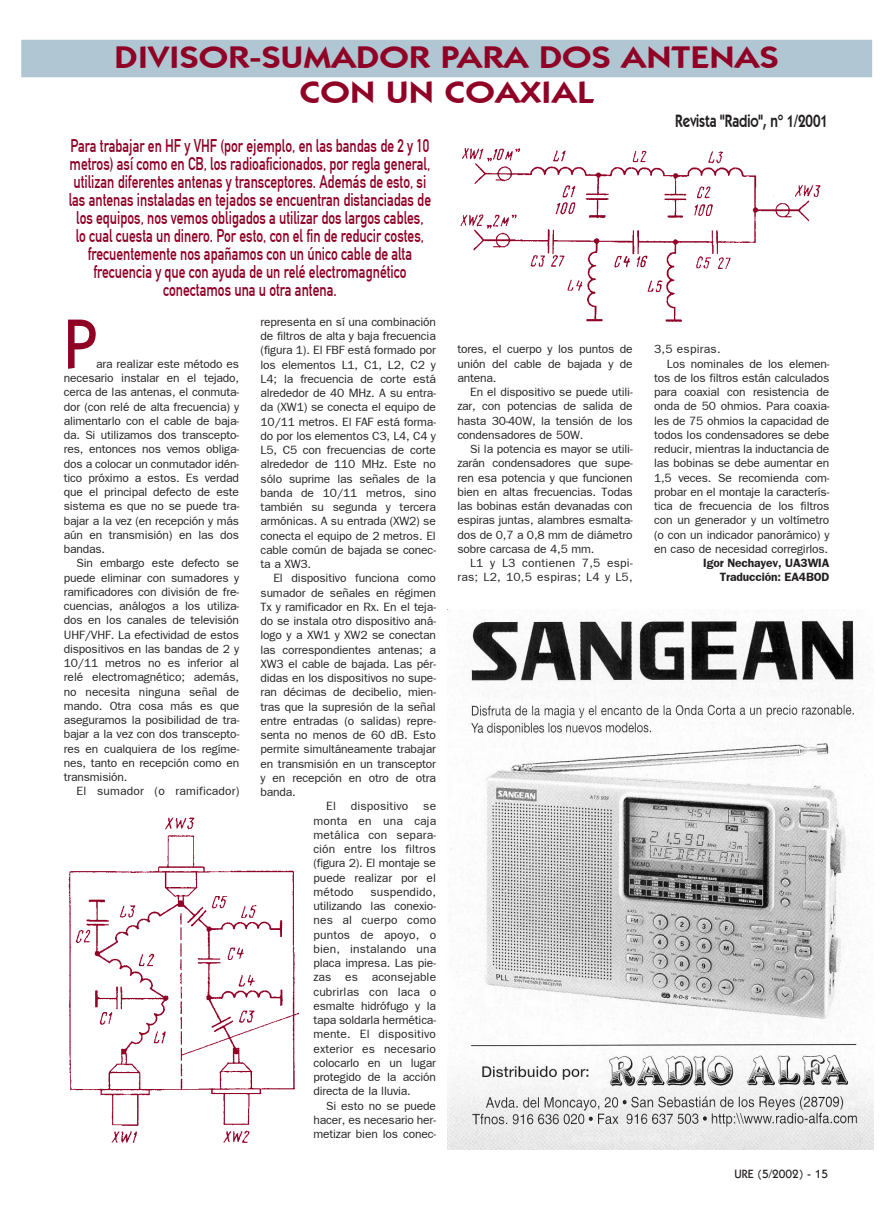
<style>
.page{position:relative;width:893px;height:1212px;background:#fff}
.page>*{position:absolute;margin:0;border:0;box-sizing:border-box;transform-origin:0 0}
.t1{font:500 70.5px "Itc Kabel";color:#900126;scale:.94 1}
.t2{font:600 31.5px/34.5px "Itc Kabel";color:#900126;text-align:center;scale:1.2 1}
.t3{font:18px/18px "DIN Mittelschrift";color:#900126;text-align:center;scale:.75 1}
.t4{font:600 18px "Itc Kabel";color:#231f20;scale:.75 1}
.t5{font:12px/14.2px "Franklin Gothic";letter-spacing:-.015em;color:#231f20;text-align:justify}
.t6{font:12px "Franklin Gothic";letter-spacing:.01em;color:#231f20}
.t7{font:12px/14.2px "Franklin Gothic";letter-spacing:.015em;color:#231f20;text-align:right}
.t8{font:600 12px/14.2px "Franklin Gothic";letter-spacing:-.015em;color:#231f20;text-align:right}
.t9{font:500 12px "Itc Kabel";color:#231f20}
</style>
<div class="page">
<div style="left:21px;top:40px;width:851px;height:37px;background:#b0c6d2"></div>
<img style="left:68px;top:817px;width:230px;height:326px">
<img style="left:460px;top:148px;width:361px;height:174px">
<img style="left:447px;top:610px;width:426px;height:540px">
<h2 class="t2" style="left:115px;top:43px;width:555px">DIVISOR-SUMADOR PARA DOS ANTENAS<br>CON UN COAXIAL</h2>
<h3 class="t4" style="left:675px;top:114px;width:205px">Revista "Radio", nº 1/2001</h3>
<p class="t3" style="left:69px;top:138px;width:484px">Para trabajar en HF y VHF (por ejemplo, en las bandas de 2 y 10 metros) así como en CB, los radioaficionados, por regla general, utilizan diferentes antenas y transceptores. Además de esto, si las antenas instaladas en tejados se encuentran distanciadas de los equipos, nos vemos obligados a utilizar dos largos cables,<br>lo cual cuesta un dinero. Por esto, con el fin de reducir costes, frecuentemente nos apañamos con un único cable de alta frecuencia y que con ayuda de un relé electromagnético conectamos una u otra antena.</p>
<h1 class="t1" style="left:64px;top:318px;width:37px">P</h1>
<p class="t5" style="left:64px;top:358px;width:177px;text-indent:32px">ara realizar este método es necesario instalar en el tejado, cerca de las antenas, el conmuta&shy;dor (con relé de alta frecuencia) y alimentarlo con el cable de baja&shy;da. Si utilizamos dos transcepto&shy;res, entonces nos vemos obliga&shy;dos a colocar un conmutador idén&shy;tico próximo a estos. Es verdad que el principal defecto de este sistema es que no se puede tra&shy;bajar a la vez (en recepción y más aún en transmisión) en las dos bandas.</p>
<p class="t5" style="left:64px;top:557px;width:177px;text-indent:13px">Sin embargo este defecto se puede eliminar con sumadores y ramificadores con división de fre&shy;cuencias, análogos a los utiliza&shy;dos en los canales de televisión UHF/VHF. La efectividad de estos dispositivos en las bandas de 2 y 10/11 metros no es inferior al relé electromagnético; además, no necesita ninguna señal de mando. Otra cosa más es que aseguramos la posibilidad de tra&shy;bajar a la vez con dos transcepto&shy;res en cualquiera de los regíme&shy;nes, tanto en recepción como en transmisión.</p>
<p class="t6" style="left:77px;top:787px;width:164px">El sumador (o ramificador)</p>
<p class="t5" style="left:260px;top:316px;width:177px">representa en sí una combinación de filtros de alta y baja frecuencia (figura 1). El FBF está formado por los elementos L1, C1, L2, C2 y L4; la frecuencia de corte está alrededor de 40 MHz. A su entra&shy;da (XW1) se conecta el equipo de 10/11 metros. El FAF está forma&shy;do por los elementos C3, L4, C4 y L5, C5 con frecuencias de corte alrededor de 110 MHz. Este no sólo suprime las señales de la banda de 10/11 metros, sino también su segunda y tercera armónicas. A su entrada (XW2) se conecta el equipo de 2 metros. El cable común de bajada se conec&shy;ta a XW3.</p>
<p class="t5" style="left:273px;top:572px;width:164px">El dispositivo funciona como</p>
<p class="t5" style="left:260px;top:586px;width:177px">sumador de señales en régimen</p>
<p class="t5" style="left:260px;top:601px;width:177px">Tx y ramificador en Rx. En el teja-</p>
<p class="t5" style="left:260px;top:615px;width:177px">do se instala otro dispositivo aná-</p>
<p class="t5" style="left:260px;top:629px;width:177px">logo y a XW1 y XW2 se conectan</p>
<p class="t5" style="left:260px;top:643px;width:177px">las correspondientes antenas; a</p>
<p class="t5" style="left:260px;top:658px;width:177px">XW3 el cable de bajada. Las pér-</p>
<p class="t5" style="left:260px;top:672px;width:177px">didas en los dispositivos no supe-</p>
<p class="t5" style="left:260px;top:686px;width:177px">ran décimas de decibelio, mien-</p>
<p class="t5" style="left:260px;top:700px;width:177px">tras que la supresión de la señal</p>
<p class="t5" style="left:260px;top:715px;width:177px">entre entradas (o salidas) repre-</p>
<p class="t5" style="left:260px;top:729px;width:177px">senta no menos de 60 dB. Esto</p>
<p class="t5" style="left:260px;top:743px;width:177px">permite simultáneamente trabajar</p>
<p class="t5" style="left:260px;top:757px;width:177px">en transmisión en un transceptor</p>
<p class="t5" style="left:260px;top:772px;width:177px">y en recepción en otro de otra</p>
<p class="t5" style="left:260px;top:786px;width:37px">banda.</p>
<p class="t6" style="left:326px;top:802px;width:111px">El dispositivo se</p>
<p class="t6" style="left:313px;top:816px;width:124px">monta en una caja</p>
<p class="t6" style="left:313px;top:830px;width:124px">metálica con separa-</p>
<p class="t6" style="left:313px;top:845px;width:124px">ción entre los filtros</p>
<p class="t5" style="left:313px;top:857px;width:124px">(figura 2). El montaje se</p>
<p class="t5" style="left:313px;top:871px;width:124px">puede realizar por el</p>
<p class="t5" style="left:313px;top:886px;width:42px">método</p>
<p class="t5" style="left:313px;top:886px;width:124px;text-indent:57px">suspendido, utilizando las conexio&shy;nes al cuerpo como puntos de apoyo, o bien, instalando una placa impresa. Las pie&shy;zas es aconsejable cubrirlas con laca o esmalte hidrófugo y la tapa soldarla hermética&shy;mente. El dispositivo exterior es necesario colocarlo en un lugar protegido de la acción directa de la lluvia.</p>
<p class="t5" style="left:313px;top:1099px;width:124px;text-indent:13px">Si esto no se puede hacer, es necesario her&shy;metizar bien los conec-</p>
<p class="t5" style="left:457px;top:343px;width:177px">tores, el cuerpo y los puntos de unión del cable de bajada y de antena.</p>
<p class="t5" style="left:457px;top:386px;width:177px;text-indent:13px">En el dispositivo se puede utili&shy;zar, con potencias de salida de hasta 30-40W, la tensión de los condensadores de 50W.</p>
<p class="t5" style="left:457px;top:443px;width:177px;text-indent:13px">Si la potencia es mayor se utili&shy;zarán condensadores que supe&shy;ren esa potencia y que funcionen bien en altas frecuencias. Todas las bobinas están devanadas con espiras juntas, alambres esmalta&shy;dos de 0,7 a 0,8 mm de diámetro sobre carcasa de 4,5 mm.</p>
<p class="t7" style="left:457px;top:557px;width:177px">L1 y L3 contienen 7,5 espi&shy;ras; L2, 10,5 espiras; L4 y L5,</p>
<p class="t7" style="left:654px;top:343px;width:68px">3,5 espiras.</p>
<p class="t5" style="left:666px;top:357px;width:164px">Los nominales de los elemen-</p>
<p class="t5" style="left:654px;top:372px;width:177px">tos de los filtros están calculados</p>
<p class="t5" style="left:654px;top:386px;width:177px">para coaxial con resistencia de</p>
<p class="t5" style="left:654px;top:400px;width:177px">onda de 50 ohmios. Para coaxia-</p>
<p class="t5" style="left:654px;top:414px;width:177px">les de 75 ohmios la capacidad de</p>
<p class="t5" style="left:654px;top:429px;width:177px">todos los condensadores se debe</p>
<p class="t5" style="left:654px;top:443px;width:177px">reducir, mientras la inductancia de</p>
<p class="t5" style="left:654px;top:457px;width:177px">las bobinas se debe aumentar en</p>
<p class="t5" style="left:654px;top:471px;width:177px">1,5 veces. Se recomienda com-</p>
<p class="t5" style="left:654px;top:486px;width:177px">probar en el montaje la caracterís-</p>
<p class="t5" style="left:654px;top:500px;width:177px">tica de frecuencia de los filtros</p>
<p class="t5" style="left:654px;top:514px;width:177px">con un generador y un voltímetro</p>
<p class="t5" style="left:654px;top:528px;width:177px">(o con un indicador panorámico) y</p>
<p class="t5" style="left:654px;top:543px;width:175px">en caso de necesidad corregirlos.</p>
<p class="t8" style="left:703px;top:557px;width:128px">Igor Nechayev, UA3WIA<br>Traducción: EA4BOD</p>
<p class="t9" style="left:734px;top:1170px;width:95px">URE (5/2002) - 15</p>
</div>
